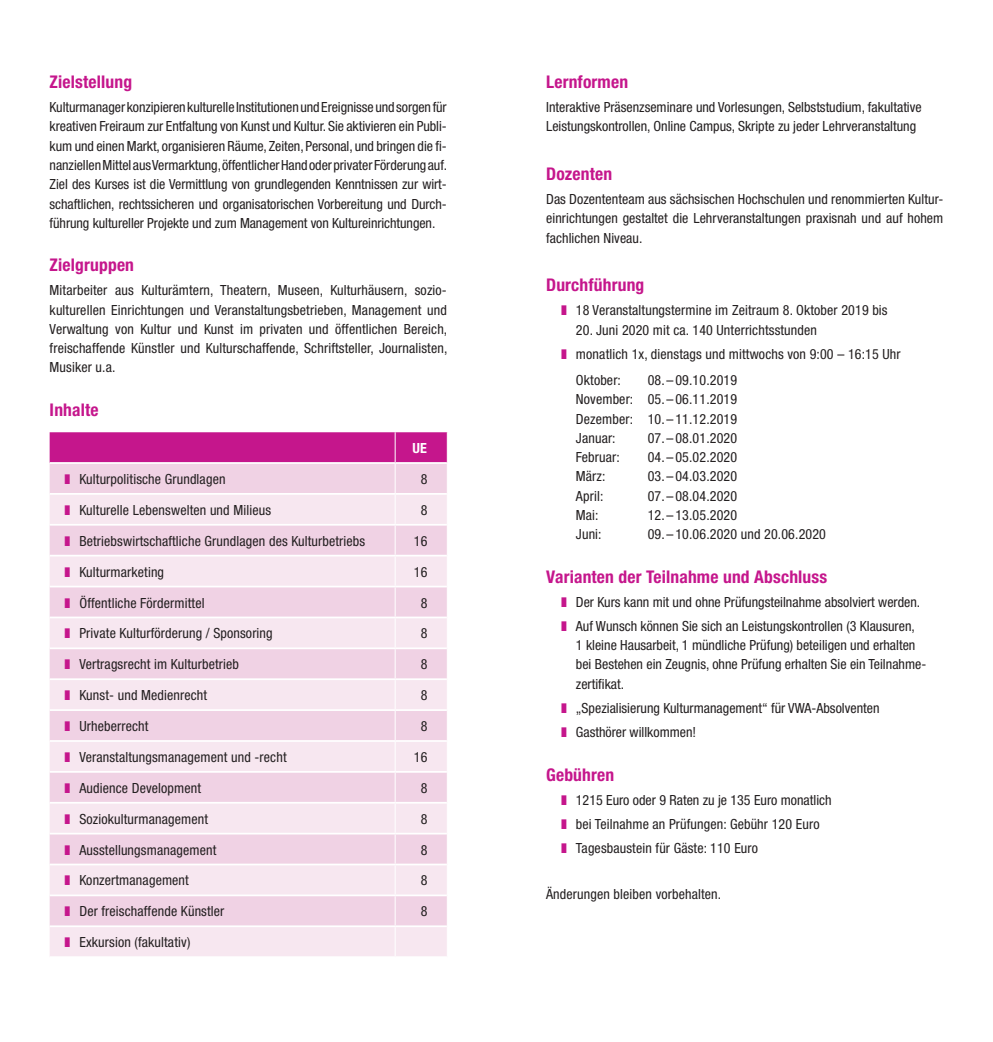
<style>
.page{position:relative;width:993px;height:1042px;background:#fff}
.page>*{position:absolute;margin:0;border:0;box-sizing:border-box;transform-origin:0 0}
.Überschrift_1{font:700 condensed 17.5px "Helvetica Neue";letter-spacing:.01em;color:#c5168c}
.Grundschrift{font:700 condensed 17.5px "Helvetica Neue";letter-spacing:.01em;color:#c5168c}
.Aufzählung_1{font:condensed 14px/19.2px "Helvetica Neue";letter-spacing:.01em;color:#231f20;text-align:justify}
.Aufzählung_1_linksbü{font:condensed 14px/19.2px "Helvetica Neue";color:#231f20}
.Grundschrift-2{font:condensed 14px "Helvetica Neue";color:#231f20}
.Grundschrift-3{font:700 condensed 14px "Helvetica Neue";color:#fff}
</style>
<div class="page">
<svg style="left:50px;top:525px;width:396px;height:431px;background:#f3dcea"></svg>
<hr style="left:394px;top:525px;width:1px;height:30px;background:#fff">
<hr style="left:394px;top:556px;width:1px;height:30px;background:#fff">
<svg style="left:394px;top:587px;width:1px;height:215px"></svg>
<hr style="left:394px;top:803px;width:1px;height:30px;background:#fff">
<svg style="left:394px;top:834px;width:1px;height:122px"></svg>
<hr style="left:50px;top:555px;width:345px;height:1px;background:#fff">
<hr style="left:395px;top:555px;width:51px;height:1px;background:#fff">
<hr style="left:50px;top:586px;width:345px;height:1px;background:#fff">
<hr style="left:395px;top:586px;width:51px;height:1px;background:#fff">
<hr style="left:50px;top:616px;width:345px;height:2px;background:#fff">
<hr style="left:395px;top:616px;width:51px;height:2px;background:#fff">
<hr style="left:50px;top:647px;width:345px;height:2px;background:#fff">
<hr style="left:395px;top:647px;width:51px;height:2px;background:#fff">
<hr style="left:50px;top:678px;width:345px;height:2px;background:#fff">
<hr style="left:395px;top:678px;width:51px;height:2px;background:#fff">
<hr style="left:50px;top:709px;width:345px;height:2px;background:#fff">
<hr style="left:395px;top:709px;width:51px;height:2px;background:#fff">
<hr style="left:50px;top:740px;width:345px;height:2px;background:#fff">
<hr style="left:395px;top:740px;width:51px;height:2px;background:#fff">
<hr style="left:50px;top:771px;width:345px;height:2px;background:#fff">
<hr style="left:395px;top:771px;width:51px;height:2px;background:#fff">
<hr style="left:50px;top:802px;width:345px;height:1px;background:#fff">
<hr style="left:395px;top:802px;width:51px;height:1px;background:#fff">
<hr style="left:50px;top:833px;width:345px;height:1px;background:#fff">
<hr style="left:395px;top:833px;width:51px;height:1px;background:#fff">
<hr style="left:50px;top:863px;width:345px;height:2px;background:#fff">
<hr style="left:395px;top:863px;width:51px;height:2px;background:#fff">
<hr style="left:50px;top:894px;width:345px;height:2px;background:#fff">
<hr style="left:395px;top:894px;width:51px;height:2px;background:#fff">
<hr style="left:50px;top:925px;width:345px;height:2px;background:#fff">
<hr style="left:395px;top:925px;width:51px;height:2px;background:#fff">
<svg style="left:50px;top:432px;width:397px;height:92px;background:#e49dcc"></svg>
<svg style="left:65px;top:536px;width:5px;height:10px"></svg>
<svg style="left:65px;top:567px;width:5px;height:9px"></svg>
<svg style="left:65px;top:598px;width:5px;height:9px"></svg>
<svg style="left:65px;top:628px;width:5px;height:10px"></svg>
<svg style="left:65px;top:659px;width:5px;height:10px"></svg>
<svg style="left:65px;top:690px;width:5px;height:10px"></svg>
<svg style="left:65px;top:721px;width:5px;height:10px"></svg>
<svg style="left:65px;top:752px;width:5px;height:10px"></svg>
<svg style="left:65px;top:783px;width:5px;height:10px"></svg>
<svg style="left:65px;top:814px;width:5px;height:10px"></svg>
<svg style="left:65px;top:845px;width:5px;height:9px"></svg>
<svg style="left:65px;top:875px;width:5px;height:10px"></svg>
<svg style="left:65px;top:906px;width:5px;height:10px"></svg>
<svg style="left:65px;top:937px;width:5px;height:10px"></svg>
<p class="Grundschrift" style="left:50px;top:71px;width:84px">Zielstellung</p>
<p class="Aufzählung_1" style="left:50px;top:98px;width:399px">Kulturmanager konzipieren kulturelle Institutionen und Ereignisse und sorgen für kreativen Freiraum zur Entfaltung von Kunst und Kultur. Sie aktivieren ein Publi&shy;kum und einen Markt, organisieren Räume, Zeiten, Personal, und bringen die fi&shy;nanziellen Mittel aus Vermarktung, öffentlicher Hand oder privater Förderung auf.<br>Ziel des Kurses ist die Vermittlung von grundlegenden Kenntnissen zur wirt&shy;schaftlichen, rechtssicheren und organisatorischen Vorbereitung und Durch&shy;führung kultureller Projekte und zum Management von Kultureinrichtungen.</p>
<p class="Grundschrift" style="left:50px;top:254px;width:86px">Zielgruppen</p>
<p class="Aufzählung_1" style="left:50px;top:281px;width:399px">Mitarbeiter aus Kulturämtern, Theatern, Museen, Kulturhäusern, sozio&shy;kulturellen Einrichtungen und Veranstaltungsbetrieben, Management und Verwaltung von Kultur und Kunst im privaten und öffentlichen Bereich, freischaffende Künstler und Kulturschaffende, Schriftsteller, Journalisten, Musiker u.a.</p>
<p class="Grundschrift" style="left:50px;top:399px;width:50px">Inhalte</p>
<p class="Grundschrift-3" style="left:412px;top:439px;width:16px">UE</p>
<p class="Aufzählung_1" style="left:79px;top:469px;width:148px">Kulturpolitische Grundlagen</p>
<p class="Grundschrift-2" style="left:420px;top:471px;width:8px">8</p>
<p class="Aufzählung_1" style="left:79px;top:500px;width:193px">Kulturelle Lebenswelten und Milieus</p>
<p class="Grundschrift-2" style="left:420px;top:502px;width:8px">8</p>
<p class="Aufzählung_1" style="left:79px;top:531px;width:287px">Betriebswirtschaftliche Grundlagen des Kulturbetriebs</p>
<p class="Grundschrift-2" style="left:414px;top:533px;width:15px">16</p>
<p class="Aufzählung_1" style="left:79px;top:562px;width:86px">Kulturmarketing</p>
<p class="Grundschrift-2" style="left:414px;top:563px;width:15px">16</p>
<p class="Aufzählung_1" style="left:79px;top:593px;width:127px">Öffentliche Fördermittel</p>
<p class="Grundschrift-2" style="left:420px;top:594px;width:8px">8</p>
<p class="Aufzählung_1" style="left:79px;top:624px;width:195px">Private Kulturförderung / Sponsoring</p>
<p class="Grundschrift-2" style="left:420px;top:625px;width:8px">8</p>
<p class="Aufzählung_1" style="left:79px;top:654px;width:161px">Vertragsrecht im Kulturbetrieb</p>
<p class="Grundschrift-2" style="left:420px;top:656px;width:8px">8</p>
<p class="Aufzählung_1" style="left:79px;top:685px;width:129px">Kunst- und Medienrecht</p>
<p class="Grundschrift-2" style="left:420px;top:687px;width:8px">8</p>
<p class="Aufzählung_1" style="left:79px;top:716px;width:70px">Urheberrecht</p>
<p class="Grundschrift-2" style="left:420px;top:718px;width:8px">8</p>
<p class="Aufzählung_1" style="left:79px;top:747px;width:209px">Veranstaltungsmanagement und -recht</p>
<p class="Grundschrift-2" style="left:414px;top:749px;width:15px">16</p>
<p class="Aufzählung_1" style="left:79px;top:778px;width:123px">Audience Development</p>
<p class="Grundschrift-2" style="left:420px;top:780px;width:8px">8</p>
<p class="Aufzählung_1" style="left:79px;top:809px;width:130px">Soziokulturmanagement</p>
<p class="Grundschrift-2" style="left:420px;top:810px;width:8px">8</p>
<p class="Aufzählung_1" style="left:79px;top:840px;width:138px">Ausstellungsmanagement</p>
<p class="Grundschrift-2" style="left:420px;top:841px;width:8px">8</p>
<p class="Aufzählung_1" style="left:79px;top:871px;width:111px">Konzertmanagement</p>
<p class="Grundschrift-2" style="left:420px;top:872px;width:8px">8</p>
<p class="Aufzählung_1" style="left:79px;top:901px;width:146px">Der freischaffende Künstler</p>
<p class="Grundschrift-2" style="left:420px;top:903px;width:8px">8</p>
<p class="Aufzählung_1" style="left:79px;top:932px;width:112px">Exkursion (fakultativ)</p>
<p class="Überschrift_1" style="left:546px;top:71px;width:83px">Lernformen</p>
<p class="Aufzählung_1_linksbü" style="left:546px;top:98px;width:377px">Interaktive Präsenzseminare und Vorlesungen, Selbststudium, fakultative<br>Leistungskontrollen, Online Campus, Skripte zu jeder Lehrveranstaltung</p>
<p class="Überschrift_1" style="left:546px;top:163px;width:68px">Dozenten</p>
<p class="Aufzählung_1_linksbü" style="left:546px;top:189px;width:398px;text-align:justify">Das Dozententeam aus sächsischen Hochschulen und renommierten Kultur&shy;einrichtungen gestaltet die Lehrveranstaltungen praxisnah und auf hohem fachlichen Niveau.</p>
<p class="Überschrift_1" style="left:546px;top:274px;width:100px">Durchführung</p>
<p class="Aufzählung_1" style="left:575px;top:301px;width:313px">18 Veranstaltungstermine im Zeitraum 8. Oktober 2019 bis</p>
<p class="Aufzählung_1" style="left:575px;top:320px;width:242px">20. Juni 2020 mit ca. 140 Unterrichtsstunden</p>
<p class="Aufzählung_1" style="left:575px;top:341px;width:326px;line-height:26.2px">monatlich 1x, dienstags und mittwochs von 9:00 – 16:15 Uhr<br>Oktober:</p>
<p class="Aufzählung_1" style="left:575px;top:370px;width:163px;text-indent:72px">08.– 09.10.2019<br>November: 05.– 06.11.2019<br>Dezember: 10.– 11.12.2019<br>Januar:</p>
<p class="Aufzählung_1" style="left:647px;top:428px;width:91px">07.– 08.01.2020</p>
<p class="Aufzählung_1" style="left:575px;top:447px;width:45px">Februar:</p>
<p class="Aufzählung_1" style="left:647px;top:447px;width:91px">04.– 05.02.2020</p>
<p class="Aufzählung_1" style="left:575px;top:467px;width:31px">März:</p>
<p class="Aufzählung_1" style="left:647px;top:467px;width:91px">03.– 04.03.2020</p>
<p class="Aufzählung_1" style="left:575px;top:486px;width:29px">April:</p>
<p class="Aufzählung_1" style="left:647px;top:486px;width:91px">07.– 08.04.2020</p>
<p class="Aufzählung_1" style="left:575px;top:505px;width:24px">Mai:</p>
<p class="Aufzählung_1" style="left:647px;top:505px;width:91px">12.– 13.05.2020</p>
<p class="Aufzählung_1" style="left:575px;top:524px;width:27px">Juni:</p>
<p class="Aufzählung_1" style="left:647px;top:524px;width:180px">09.– 10.06.2020 und 20.06.2020</p>
<p class="Überschrift_1" style="left:546px;top:566px;width:282px">Varianten der Teilnahme und Abschluss</p>
<p class="Aufzählung_1" style="left:575px;top:592px;width:346px">Der Kurs kann mit und ohne Prüfungsteilnahme absolviert werden.</p>
<p class="Aufzählung_1" style="left:575px;top:616px;width:352px;text-align:left">Auf Wunsch können Sie sich an Leistungskontrollen (3 Klausuren,<br>1 kleine Hausarbeit, 1 mündliche Prüfung) beteiligen und erhalten bei Bestehen ein Zeugnis, ohne Prüfung erhalten Sie ein Teilnahme&shy;zertifikat.</p>
<p class="Aufzählung_1" style="left:575px;top:698px;width:305px">„Spezialisierung Kulturmanagement“ für VWA-Absolventen</p>
<p class="Aufzählung_1" style="left:575px;top:722px;width:122px">Gasthörer willkommen!</p>
<p class="Überschrift_1" style="left:546px;top:764px;width:69px">Gebühren</p>
<p class="Aufzählung_1" style="left:575px;top:790px;width:257px">1215 Euro oder 9 Raten zu je 135 Euro monatlich</p>
<p class="Aufzählung_1" style="left:575px;top:814px;width:245px">bei Teilnahme an Prüfungen: Gebühr 120 Euro</p>
<p class="Aufzählung_1" style="left:575px;top:838px;width:184px">Tagesbaustein für Gäste: 110 Euro</p>
<p class="Aufzählung_1_linksbü" style="left:546px;top:884px;width:176px">Änderungen bleiben vorbehalten.</p>
</div>
